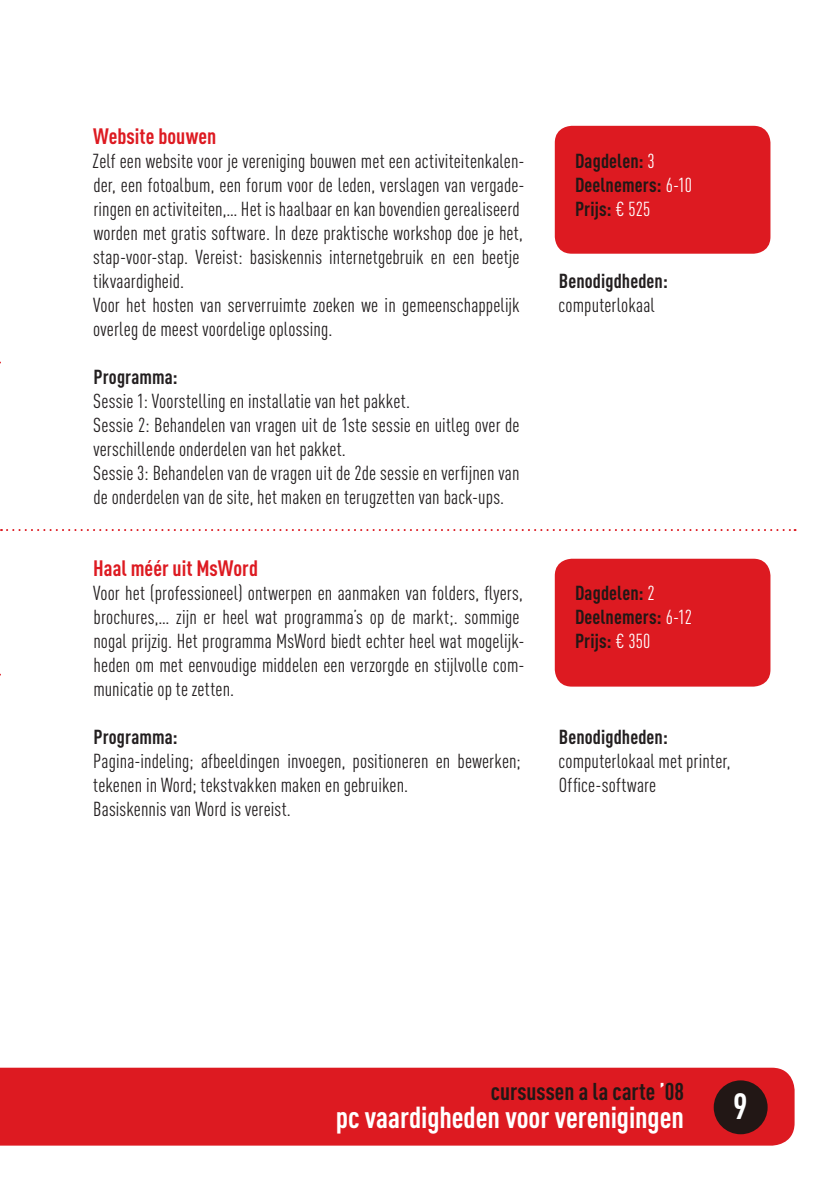
<style>
.page{position:relative;width:840px;height:1191px;background:#fff}
.page>*{position:absolute;margin:0;border:0;box-sizing:border-box;transform-origin:0 0}
.t1{font:700 36px "DIN Cond";color:#fff}
.t2{font:700 30px "DIN Cond";color:#fff}
.t3{font:700 24px "DIN Cond";color:#221715}
.t4{font:700 22px "DIN Cond";color:#dd1a21}
.t5{font:20px/24px "DIN Cond";letter-spacing:.005em;color:#231f20}
.t6{font:700 20px/24px "DIN Cond";letter-spacing:.005em;color:#221715}
.t7{font:700 20px "DIN Cond";letter-spacing:.005em;color:#231f20}
.s1{font-weight:400;color:#fff}
.s2{color:#fff}
</style>
<div class="page">
<div style="left:0;top:1067px;width:794px;height:78px;background:#dd1a21"></div>
<div style="left:713px;top:1080px;width:54px;height:54px;background:#221715;border-radius:50%"></div>
<div style="left:554px;top:559px;width:216px;height:127px;background:#dd1a21;border-radius:17px"></div>
<div style="left:554px;top:126px;width:216px;height:128px;background:#dd1a21;border-radius:17px"></div>
<svg style="left:1px;top:529px;width:794px;height:2px"></svg>
<p class="t4" style="left:93px;top:128px;width:125px">Website bouwen</p>
<p class="t5" style="left:93px;top:151px;width:433px">Zelf een website voor je vereniging bouwen met een activiteitenkalen&shy;der, een fotoalbum, een forum voor de leden, verslagen van vergade&shy;ringen en activiteiten,… Het is haalbaar en kan bovendien gerealiseerd worden met gratis software. In deze praktische workshop doe je het, stap-voor-stap. Vereist: basiskennis internetgebruik en een beetje tikvaardigheid.<br>Voor het hosten van serverruimte zoeken we in gemeenschappelijk overleg de meest voordelige oplossing.</p>
<p class="t7" style="left:93px;top:370px;width:86px">Programma:</p>
<p class="t5" style="left:93px;top:391px;width:427px">Sessie 1: Voorstelling en installatie van het pakket.<br>Sessie 2: Behandelen van vragen uit de 1ste sessie en uitleg over de verschillende onderdelen van het pakket.<br>Sessie 3: Behandelen van de vragen uit de 2de sessie en verfijnen van de onderdelen van de site, het maken en terugzetten van back-ups.</p>
<p class="t4" style="left:93px;top:560px;width:166px">Haal méér uit MsWord</p>
<p class="t5" style="left:93px;top:583px;width:433px">Voor het (professioneel) ontwerpen en aanmaken van folders, flyers, brochures,… zijn er heel wat programma’s op de markt;. sommige nogal prijzig. Het programma MsWord biedt echter heel wat mogelijk&shy;heden om met eenvoudige middelen een verzorgde en stijlvolle com&shy;municatie op te zetten.</p>
<p class="t7" style="left:93px;top:730px;width:86px">Programma:</p>
<p class="t5" style="left:93px;top:751px;width:429px">Pagina-indeling; afbeeldingen invoegen, positioneren en bewerken; tekenen in Word; tekstvakken maken en gebruiken.<br>Basiskennis van Word is vereist.</p>
<p class="t6" style="left:574px;top:151px;width:119px">Dagdelen: <span class="s1">3<br></span>Deelnemers: <span class="s1">6-10<br></span>Prijs: <span class="s1">€ 525</span></p>
<p class="t7" style="left:558px;top:274px;width:110px">Benodigdheden:</p>
<p class="t5" style="left:558px;top:295px;width:98px">computerlokaal</p>
<p class="t6" style="left:574px;top:583px;width:118px">Dagdelen: <span class="s1">2<br></span>Deelnemers: <span class="s1">6-12<br></span>Prijs: <span class="s1">€ 350</span></p>
<p class="t7" style="left:558px;top:730px;width:110px">Benodigdheden:</p>
<p class="t5" style="left:558px;top:751px;width:173px">computerlokaal met printer,<br>Office-software</p>
<p class="t3" style="left:490px;top:1082px;width:194px">cursussen a la carte <span class="s2">’</span>08</p>
<h2 class="t2" style="left:336px;top:1106px;width:349px">pc vaardigheden voor verenigingen</h2>
<h1 class="t1" style="left:732px;top:1093px;width:16px">9</h1>
</div>
